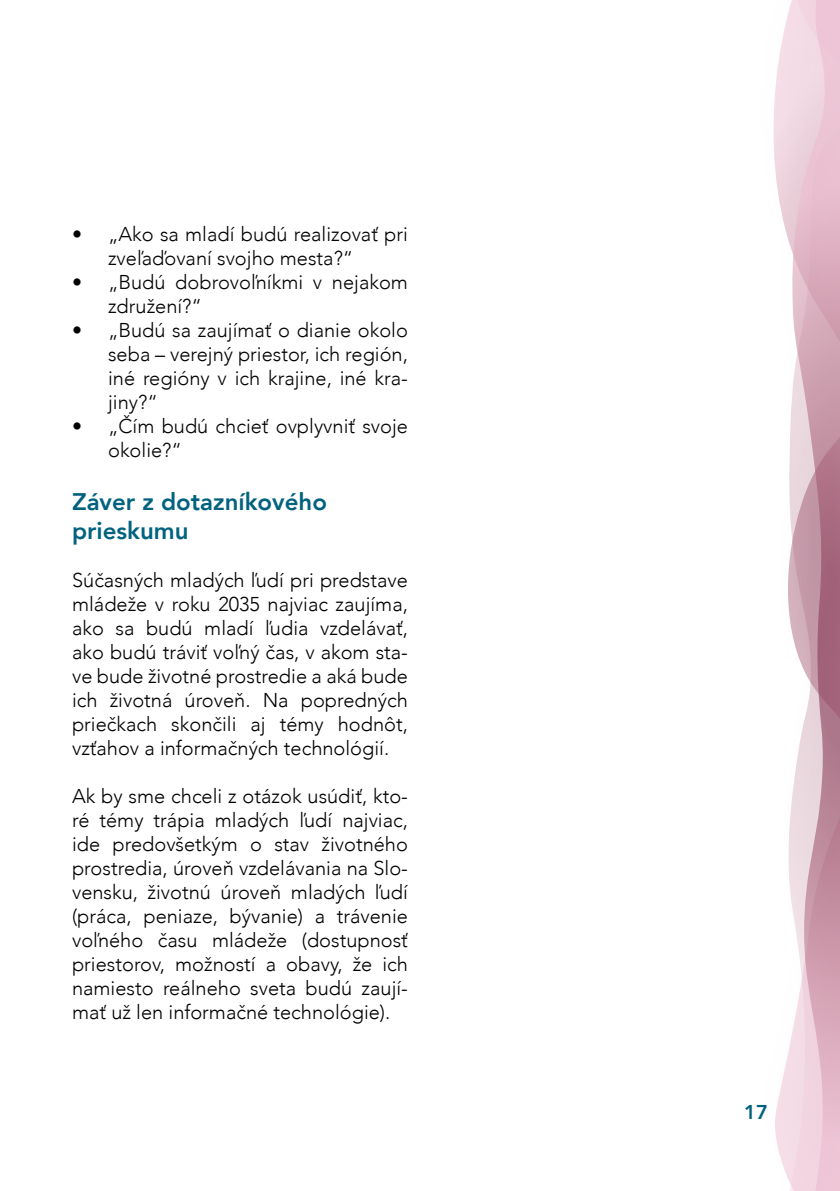
<style>
.page{position:relative;width:840px;height:1191px;background:#fff}
.page>*{position:absolute;margin:0;border:0;box-sizing:border-box;transform-origin:0 0}
.t1{font:800 24px/28.8px "Avenir";color:#00627f}
.t2{font:300 20px/24px "Avenir";color:#000;text-align:justify}
.t3{font:300 20px/24px "Avenir";color:#020203}
.t4{font:800 20px "Avenir";color:#00627f}
</style>
<div class="page">
<img style="left:773px;top:15px;width:15px;height:1163px">
<svg style="left:788px;top:0;width:51px;height:1191px;background:#dcbac6"></svg>
<p class="t3" style="left:108px;top:222px;width:301px;text-indent:-36px">• „Ako sa mladí budú realizovať pri zveľaďovaní svojho mesta?“</p>
<p class="t3" style="left:108px;top:270px;width:301px;text-indent:-36px">• „Budú dobrovoľníkmi v nejakom združení?“</p>
<p class="t3" style="left:108px;top:318px;width:301px;text-align:justify;text-indent:-36px">• „Budú sa zaujímať o dianie okolo seba – verejný priestor, ich región, iné regióny v ich krajine, iné kra&shy;jiny?“</p>
<p class="t3" style="left:108px;top:414px;width:301px;text-indent:-36px">• „Čím budú chcieť ovplyvniť svoje okolie?“</p>
<p class="t1" style="left:72px;top:487px;width:256px">Záver z dotazníkového prieskumu</p>
<p class="t2" style="left:72px;top:568px;width:337px">Súčasných mladých ľudí pri predstave mládeže v roku 2035 najviac zaujíma, ako sa budú mladí ľudia vzdelávať, ako budú tráviť voľný čas, v akom sta&shy;ve bude životné prostredie a aká bude ich životná úroveň. Na popredných priečkach skončili aj témy hodnôt, vzťahov a informačných technológií.</p>
<p class="t2" style="left:72px;top:784px;width:337px">Ak by sme chceli z otázok usúdiť, kto&shy;ré témy trápia mladých ľudí najviac, ide predovšetkým o stav životného prostredia, úroveň vzdelávania na Slo&shy;vensku, životnú úroveň mladých ľudí (práca, peniaze, bývanie) a trávenie voľného času mládeže (dostupnosť priestorov, možností a obavy, že ich namiesto reálneho sveta budú zaují&shy;mať už len informačné technológie).</p>
<p class="t4" style="left:743px;top:1096px;width:25px">17</p>
</div>
